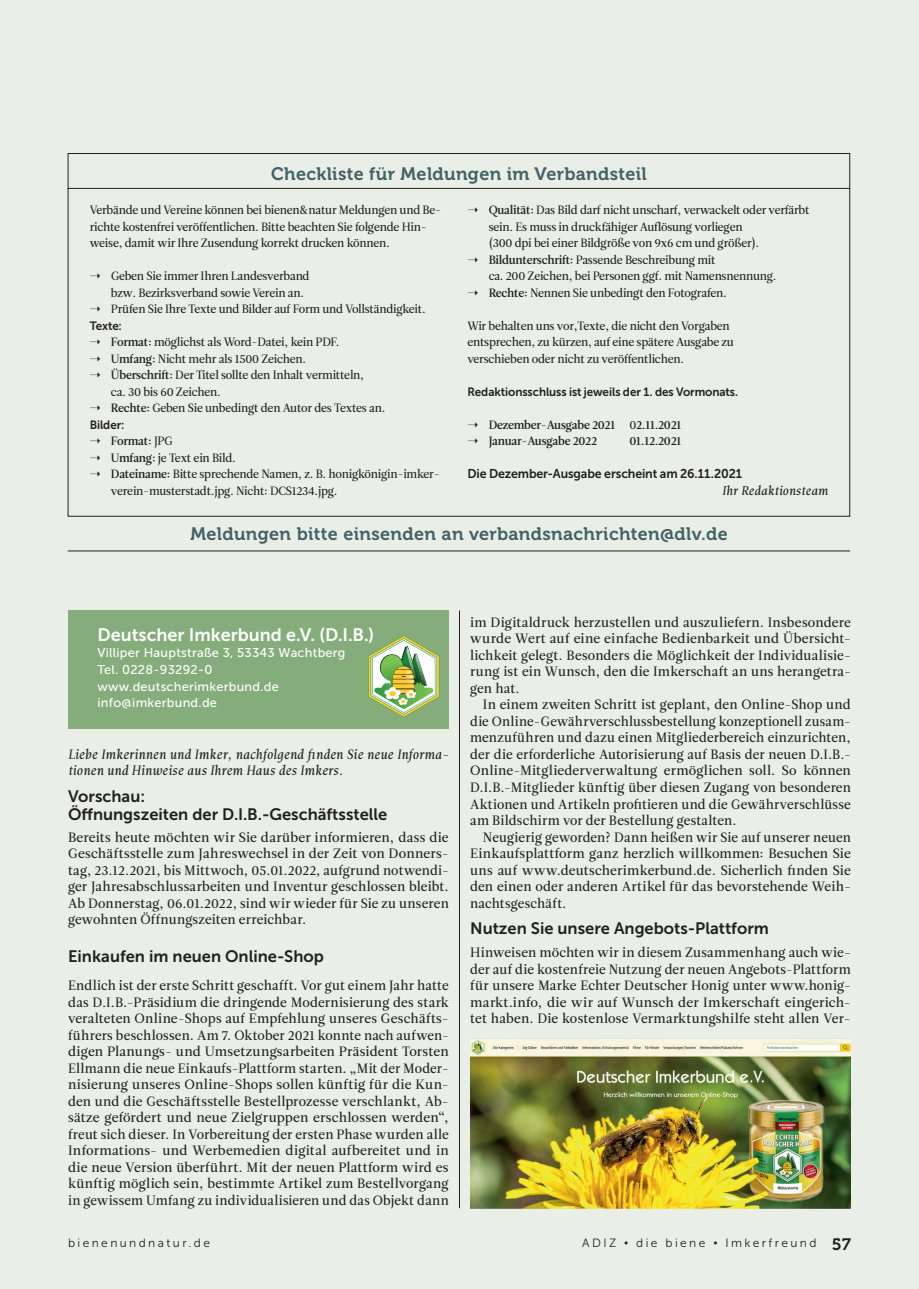
<style>
.page{position:relative;width:919px;height:1289px;background:#fff}
.page>*{position:absolute;margin:0;border:0;box-sizing:border-box;transform-origin:0 0}
.t1{font:18px "Museo 700";letter-spacing:.02em;color:#436168}
.t2{font:18px "Museo Sans 700";color:#fff}
.t3{font:16.5px/18px "Museo Sans 700";color:#231f20}
.t4{font:13.5px/16.5px "Leitura Roman 2";letter-spacing:.01em;color:#231f20;text-align:justify}
.t5{font:13.5px/16.5px "Leitura Italic 2";color:#231f20}
.t6{font:12.75px/16.5px "Museo Sans 500";letter-spacing:.02em;color:#fff}
.t7{font:12.75px "Museo Sans 700";letter-spacing:-.01em;color:#231f20}
.t8{font:12.75px "Leitura Italic 2";color:#231f20}
.t9{font:12px/16.5px "Leitura Roman 2";letter-spacing:-.02em;color:#231f20}
.t10{font:12px/16.5px "Leitura Roman 3";letter-spacing:-.02em;color:#231f20}
.t11{font:12px "Museo Sans 700";letter-spacing:-.01em;color:#231f20}
.t12{font:12px "Museo Sans 300";letter-spacing:.2em;color:#231f20}
.s1{font-family:"Leitura Roman 3"}
.s2{font-family:"Leitura Roman 2"}
.s3{font-size:10.5px}
.s4{font-family:"Museo 700";font-size:16.5px}
</style>
<div class="page">
<div style="left:13px;top:0;width:905px;height:1288px;background:#e9efe6"></div>
<div style="left:0;top:0;width:13px;height:1288px;background:#e9efe6"></div>
<hr style="left:459px;top:610px;width:1px;height:598px;background:#231f20">
<hr style="left:68px;top:188px;width:782px;height:1px;background:#231f20">
<hr style="left:68px;top:550px;width:782px;height:1px;background:#231f20">
<div style="left:68px;top:610px;width:380px;height:119px;background:#85ad7b"></div>
<img style="left:368px;top:635px;width:71px;height:82px">
<img style="left:470px;top:1038px;width:380px;height:170px">
<h1 class="t1" style="left:271px;top:164px;width:377px">Checkliste für Meldungen im Verbandsteil</h1>
<p class="t9" style="left:90px;top:202px;width:353px">Verbände und Vereine können bei bienen&amp;natur Meldungen und Be&shy;richte kostenfrei veröffentlichen. Bitte beachten Sie folgende Hin&shy;weise, damit wir Ihre Zusendung korrekt drucken können.</p>
<p class="t9" style="left:90px;top:268px;width:221px">➝ Geben Sie immer Ihren Landesverband</p>
<p class="t9" style="left:111px;top:284px;width:195px">bzw. Bezirksverband sowie Verein an.</p>
<p class="t9" style="left:90px;top:301px;width:337px">➝ Prüfen Sie Ihre Texte und Bilder auf Form und Vollständigkeit.</p>
<p class="t11" style="left:90px;top:319px;width:34px">Texte:</p>
<p class="t9" style="left:90px;top:334px;width:251px">➝ <span class="s1">Format:</span> möglichst als Word-Datei, kein PDF.</p>
<p class="t9" style="left:90px;top:350px;width:218px">➝ <span class="s1">Umfang:</span> Nicht mehr als 1500 Zeichen.</p>
<p class="t9" style="left:90px;top:367px;width:276px">➝ <span class="s1">Überschrift:</span> Der Titel sollte den Inhalt vermitteln,</p>
<p class="t9" style="left:111px;top:383px;width:111px">ca. 30 bis 60 Zeichen.</p>
<p class="t9" style="left:90px;top:400px;width:297px">➝ <span class="s1">Rechte:</span> Geben Sie unbedingt den Autor des Textes an.</p>
<p class="t11" style="left:90px;top:418px;width:36px">Bilder:</p>
<p class="t10" style="left:90px;top:433px;width:85px">➝ Format: <span class="s2">JPG</span></p>
<p class="t9" style="left:90px;top:449px;width:148px">➝ <span class="s1">Umfang:</span> je Text ein Bild.</p>
<p class="t9" style="left:90px;top:466px;width:351px">➝ <span class="s1">Dateiname:</span> Bitte sprechende Namen, z. B. honigkönigin-imker-</p>
<p class="t9" style="left:111px;top:482px;width:228px">verein-musterstadt.jpg. Nicht: DCS1234.jpg.</p>
<p class="t9" style="left:467px;top:202px;width:343px">➝ <span class="s1">Qualität:</span> Das Bild darf nicht unscharf, verwackelt oder verfärbt</p>
<p class="t9" style="left:488px;top:218px;width:255px">sein. Es muss in druckfähiger Auflösung vorliegen</p>
<p class="t9" style="left:488px;top:235px;width:272px">(300 dpi bei einer Bildgröße von 9x6 cm und größer).</p>
<p class="t9" style="left:467px;top:251px;width:249px">➝ <span class="s1">Bildunterschrift:</span> Passende Beschreibung mit</p>
<p class="t9" style="left:488px;top:268px;width:289px">ca. 200 Zeichen, bei Personen ggf. mit Namensnennung.</p>
<p class="t9" style="left:467px;top:284px;width:261px">➝ <span class="s1">Rechte:</span> Nennen Sie unbedingt den Fotografen.</p>
<p class="t9" style="left:467px;top:317px;width:268px">Wir behalten uns vor,Texte, die nicht den Vorgaben entsprechen, zu kürzen, auf eine spätere Ausgabe zu verschieben oder nicht zu veröffentlichen.</p>
<p class="t11" style="left:467px;top:385px;width:272px">Redaktionsschluss ist jeweils der 1. des Vormonats.</p>
<p class="t10" style="left:467px;top:416px;width:215px">➝ Dezember-Ausgabe 2021 <span class="s2">0</span>2.11.2021 ➝ Januar-Ausgabe 2022</p>
<p class="t10" style="left:629px;top:433px;width:53px">01.12.2021</p>
<p class="t7" style="left:467px;top:467px;width:276px">Die Dezember-Ausgabe erscheint am 26.11.2021</p>
<p class="t8" style="left:722px;top:482px;width:108px">Ihr Redaktionsteam</p>
<h1 class="t1" style="left:190px;top:524px;width:538px">Meldungen bitte einsenden an verbandsnachrichten@dlv.de</h1>
<h1 class="t2" style="left:97px;top:624px;width:278px">Deutscher Imkerbund e.V. (D.I.B.)</h1>
<p class="t6" style="left:97px;top:645px;width:249px">Villiper Hauptstraße 3, 53343 Wachtberg<br>Tel. 0228-93292-0 www.deutscherimkerbund.de info@imkerbund.de</p>
<p class="t5" style="left:68px;top:746px;width:382px">Liebe Imkerinnen und Imker, nachfolgend finden Sie neue Informa&shy;tionen und Hinweise aus Ihrem Haus des Imkers.</p>
<p class="t3" style="left:68px;top:787px;width:321px">Vorschau:<br>Öffnungszeiten der D.I.B.-Geschäftsstelle</p>
<p class="t4" style="left:68px;top:828px;width:382px">Bereits heute möchten wir Sie darüber informieren, dass die Geschäftsstelle zum Jahreswechsel in der Zeit von Donners&shy;tag, 23.12.2021, bis Mittwoch, 05.01.2022, aufgrund notwendi&shy;ger Jahresabschlussarbeiten und Inventur geschlossen bleibt.<br>Ab Donnerstag, 06.01.2022, sind wir wieder für Sie zu unseren gewohnten Öffnungszeiten erreichbar.</p>
<p class="t3" style="left:68px;top:946px;width:257px">Einkaufen im neuen Online-Shop</p>
<p class="t4" style="left:68px;top:977px;width:382px">Endlich ist der erste Schritt geschafft. Vor gut einem Jahr hatte das D.I.B.-Präsidium die dringende Modernisierung des stark veralteten Online-Shops auf Empfehlung unseres Geschäfts&shy;führers beschlossen. Am 7. Oktober 2021 konnte nach aufwen&shy;digen Planungs- und Umsetzungsarbeiten Präsident Torsten Ellmann die neue Einkaufs-Plattform starten. „Mit der Moder&shy;nisierung unseres Online-Shops sollen künftig für die Kun&shy;den und die Geschäftsstelle Bestellprozesse verschlankt, Ab&shy;sätze gefördert und neue Zielgruppen erschlossen werden“, freut sich dieser. In Vorbereitung der ersten Phase wurden alle Informations- und Werbemedien digital aufbereitet und in die neue Version überführt. Mit der neuen Plattform wird es künftig möglich sein, bestimmte Artikel zum Bestellvorgang in gewissem Umfang zu individualisieren und das Objekt dann</p>
<p class="t4" style="left:470px;top:614px;width:382px">im Digitaldruck herzustellen und auszuliefern. Insbesondere wurde Wert auf eine einfache Bedienbarkeit und Übersicht&shy;lichkeit gelegt. Besonders die Möglichkeit der Individualisie&shy;rung ist ein Wunsch, den die Imkerschaft an uns herangetra&shy;gen hat.</p>
<p class="t4" style="left:470px;top:696px;width:382px;text-indent:13px">In einem zweiten Schritt ist geplant, den Online-Shop und die Online-Gewährverschlussbestellung konzeptionell zusam&shy;menzuführen und dazu einen Mitgliederbereich einzurichten, der die erforderliche Autorisierung auf Basis der neuen D.I.B.- Online-Mitgliederverwaltung ermöglichen soll. So können D.I.B.-Mitglieder künftig über diesen Zugang von besonderen Aktionen und Artikeln profitieren und die Gewährverschlüsse am Bildschirm vor der Bestellung gestalten.</p>
<p class="t4" style="left:470px;top:828px;width:382px;text-indent:13px">Neugierig geworden? Dann heißen wir Sie auf unserer neuen Einkaufsplattform ganz herzlich willkommen: Besuchen Sie uns auf www.deutscherimkerbund.de. Sicherlich finden Sie den einen oder anderen Artikel für das bevorstehende Weih&shy;nachtsgeschäft.</p>
<p class="t3" style="left:470px;top:919px;width:300px">Nutzen Sie unsere Angebots-Plattform</p>
<p class="t4" style="left:470px;top:944px;width:382px">Hinweisen möchten wir in diesem Zusammenhang auch wie&shy;der auf die kostenfreie Nutzung der neuen Angebots-Plattform für unsere Marke Echter Deutscher Honig unter www.honig&shy;markt.info, die wir auf Wunsch der Imkerschaft eingerich&shy;tet haben. Die kostenlose Vermarktungshilfe steht allen Ver-</p>
<p class="t12" style="left:68px;top:1236px;width:143px">bienenundnatur.de</p>
<p class="t12" style="left:582px;top:1236px;width:270px">ADIZ <span class="s3">•</span> die biene <span class="s3">•</span> Imkerfreund <span class="s4">57</span></p>
</div>
